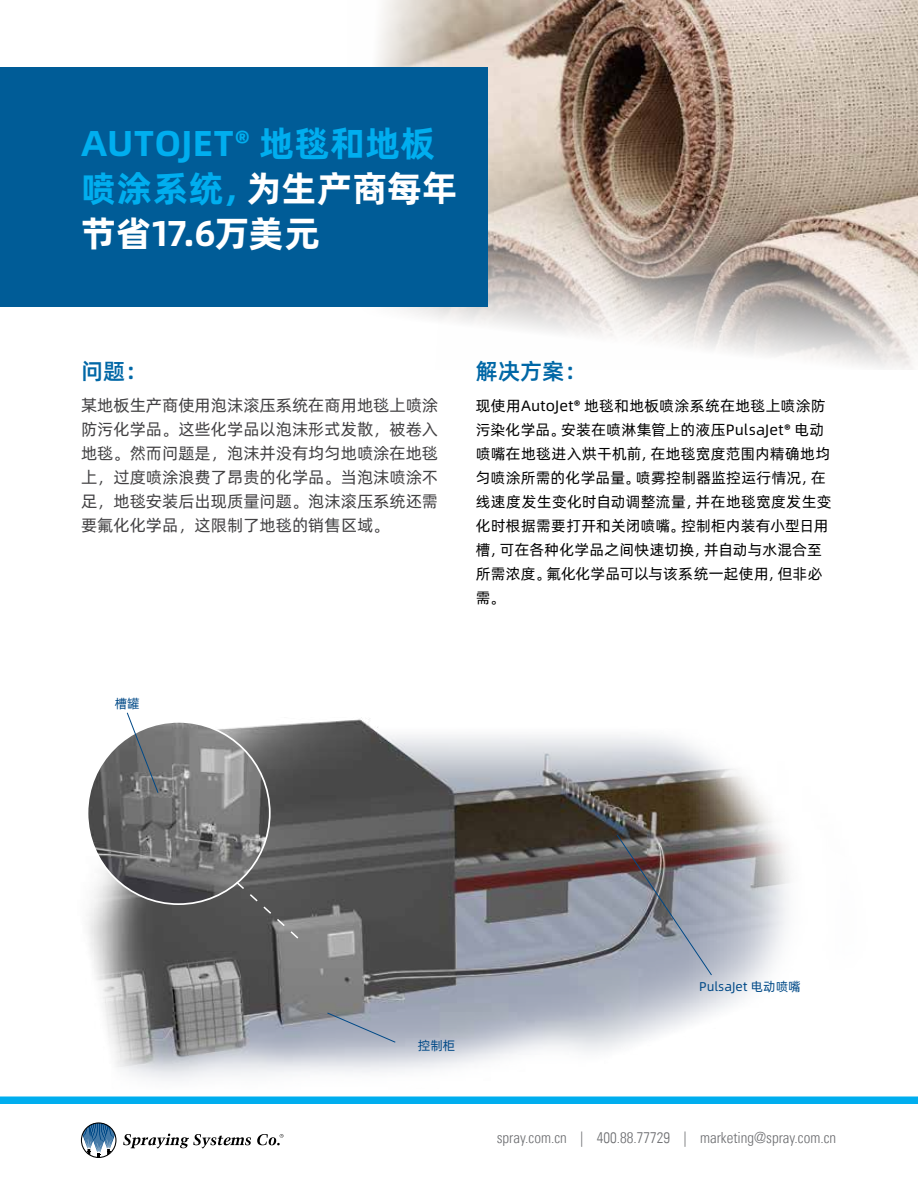
<style>
.page{position:relative;width:918px;height:1188px;background:#fff}
.page>*{position:absolute;margin:0;border:0;box-sizing:border-box;transform-origin:0 0}
.t1{font:36px/45px "Alibaba Pu Hui Ti B";letter-spacing:.005em;color:#00aeef}
.t2{font:22.5px "Alibaba Pu Hui Ti M";color:#0067a6}
.t3{font:16.5px/24px "Alibaba Pu Hui Ti R";color:#414042;text-align:justify}
.t4{font:300 condensed 15.3px "Univers LT";color:#6d6e71}
.t5{font:15px/24px "Alibaba Pu Hui Ti R";letter-spacing:.015em;color:#000}
.t6{font:12.75px "Alibaba Pu Hui Ti R";color:#004987}
.s1{color:#fff}
</style>
<div class="page">
<img style="left:88px;top:717px;width:702px;height:364px">
<svg style="left:616px;top:834px;width:97px;height:142px;background:#888893"></svg>
<svg style="left:327px;top:1012px;width:69px;height:31px;background:#9da5b6"></svg>
<img style="left:88px;top:722px;width:182px;height:182px;border-radius:91px">
<svg style="left:235px;top:880px;width:65px;height:60px;background:#5e5e5e"></svg>
<img style="left:347px;top:0;width:571px;height:369px">
<div style="left:0;top:68px;width:487px;height:239px;background:#005c97"></div>
<svg style="left:81px;top:1122px;width:35px;height:36px"></svg>
<svg style="left:123px;top:1134px;width:128px;height:14px"></svg>
<svg style="left:257px;top:1134px;width:27px;height:11px"></svg>
<div style="left:0;top:1096px;width:918px;height:8px;background:#00aeef"></div>
<svg style="left:126px;top:712px;width:33px;height:82px"></svg>
<h1 class="t1" style="left:81px;top:119px;width:378px">AUTOJET® 地毯和地板喷涂系统，<span class="s1">为生产商每年节省17.6万美元</span></h1>
<h2 class="t2" style="left:81px;top:353px;width:68px">问题：</h2>
<p class="t3" style="left:81px;top:392px;width:359px">某地板生产商使用泡沫滚压系统在商用地毯上喷涂防污化学品。这些化学品以泡沫形式发散，被卷入地毯。然而问题是，泡沫并没有均匀地喷涂在地毯上，过度喷涂浪费了昂贵的化学品。当泡沫喷涂不足，地毯安装后出现质量问题。泡沫滚压系统还需要氟化化学品，这限制了地毯的销售区域。</p>
<p class="t6" style="left:115px;top:694px;width:27px">槽罐</p>
<h2 class="t2" style="left:476px;top:353px;width:112px">解决方案：</h2>
<p class="t5" style="left:476px;top:393px;width:357px">现使用AutoJet® 地毯和地板喷涂系统在地毯上喷涂防污染化学品。安装在喷淋集管上的液压PulsaJet® 电动喷嘴在地毯进入烘干机前，在地毯宽度范围内精确地均匀喷涂所需的化学品量。喷雾控制器监控运行情况，在线速度发生变化时自动调整流量，并在地毯宽度发生变化时根据需要打开和关闭喷嘴。控制柜内装有小型日用槽，可在各种化学品之间快速切换，并自动与水混合至所需浓度。氟化化学品可以与该系统一起使用，但非必需。</p>
<p class="t6" style="left:418px;top:1036px;width:39px">控制柜</p>
<p class="t6" style="left:699px;top:977px;width:103px">PulsaJet 电动喷嘴</p>
<p class="t4" style="left:497px;top:1128px;width:341px">spray.com.cn | 400.88.77729 | marketing@spray.com.cn</p>
</div>
